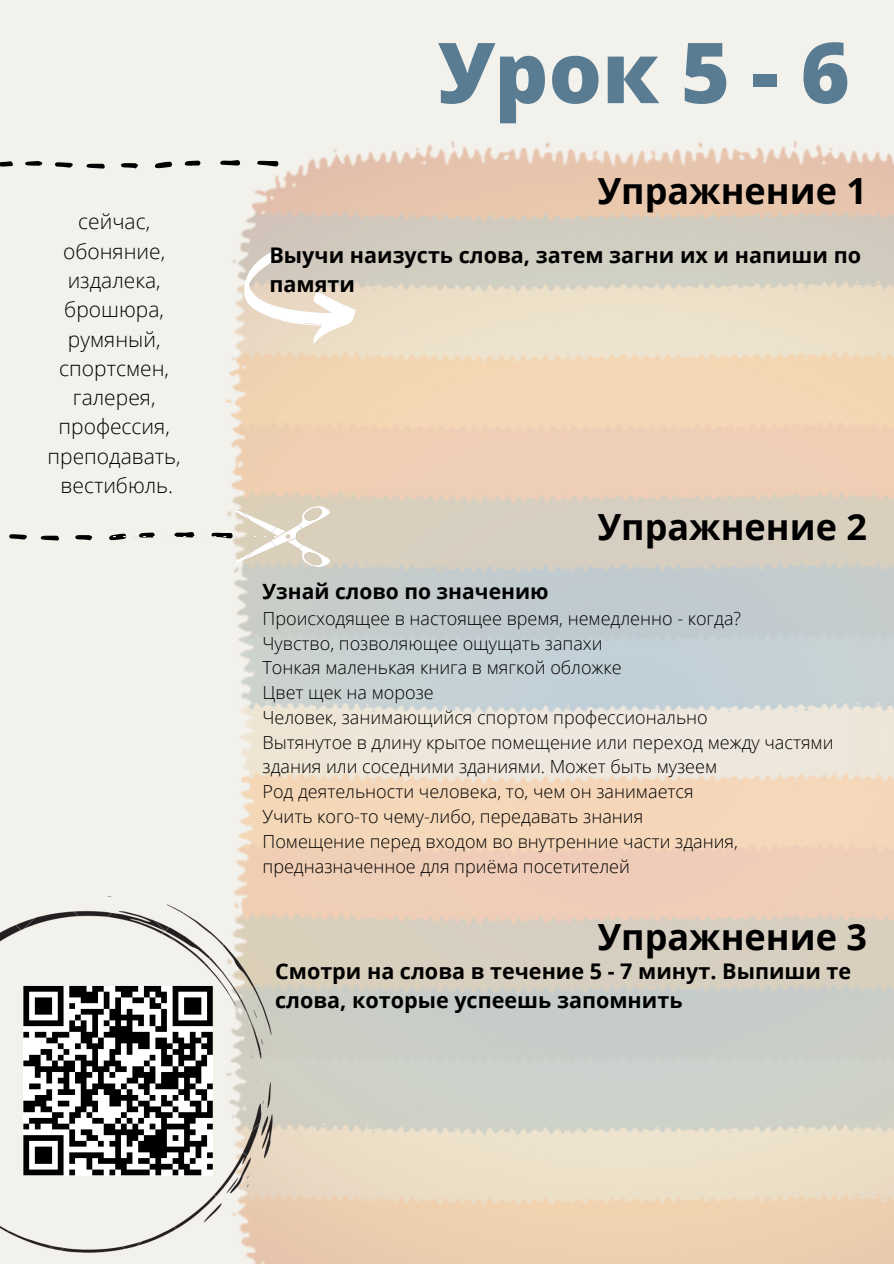
<style>
.page{position:relative;width:894px;height:1264px;background:#fff}
.page>*{position:absolute;margin:0;border:0;box-sizing:border-box;transform-origin:0 0}
.t1{font:800 84px "Open Sans";color:#597c92}
.t2{font:700 36px "Open Sans";color:#000}
.t3{font:700 21.6px/29.2px "Open Sans";color:#000}
.t4{font:300 21px "Open Sans";color:#000}
.t5{font:700 21px "Open Sans";color:#000}
.t6{font:300 18px/24.8px "Open Sans";color:#000}
</style>
<div class="page">
<div style="left:0;top:0;width:893px;height:1263px;background:#f2f1ec"></div>
<img style="left:226px;top:141px;width:667px;height:1122px">
<img style="left:0;top:896px;width:272px;height:356px">
<svg style="left:257px;top:161px;width:21px;height:5px"></svg>
<svg style="left:155px;top:162px;width:17px;height:6px"></svg>
<svg style="left:220px;top:160px;width:20px;height:5px"></svg>
<svg style="left:86px;top:164px;width:19px;height:5px"></svg>
<svg style="left:55px;top:162px;width:18px;height:6px"></svg>
<svg style="left:121px;top:163px;width:17px;height:5px"></svg>
<svg style="left:184px;top:161px;width:16px;height:5px"></svg>
<svg style="left:25px;top:161px;width:17px;height:5px"></svg>
<svg style="left:0;top:161px;width:13px;height:5px"></svg>
<svg style="left:109px;top:535px;width:4px;height:5px"></svg>
<svg style="left:41px;top:535px;width:18px;height:5px"></svg>
<svg style="left:9px;top:534px;width:18px;height:5px"></svg>
<svg style="left:75px;top:535px;width:17px;height:5px"></svg>
<img style="left:113px;top:505px;width:220px;height:62px">
<svg style="left:234px;top:242px;width:132px;height:110px;background:#e5dacd"></svg>
<svg style="left:23px;top:985px;width:190px;height:190px;background:#7c7c7c"></svg>
<p class="t4" style="left:78px;top:207px;width:73px">сейчас,</p>
<p class="t4" style="left:63px;top:236px;width:104px">обоняние,</p>
<p class="t4" style="left:68px;top:265px;width:94px">издалека,</p>
<p class="t4" style="left:64px;top:295px;width:101px">брошюра,</p>
<p class="t4" style="left:68px;top:324px;width:94px">румяный,</p>
<p class="t4" style="left:59px;top:353px;width:111px">спортсмен,</p>
<p class="t4" style="left:73px;top:383px;width:84px">галерея,</p>
<p class="t4" style="left:58px;top:412px;width:113px">профессия,</p>
<p class="t4" style="left:48px;top:441px;width:135px">преподавать,</p>
<p class="t4" style="left:61px;top:470px;width:114px">вестибюль.</p>
<p class="t1" style="left:437px;top:13px;width:414px">Урок 5 - 6</p>
<p class="t2" style="left:597px;top:166px;width:270px">Упражнение 1</p>
<p class="t3" style="left:269px;top:240px;width:593px">Выучи наизусть слова, затем загни их и напиши по памяти</p>
<p class="t2" style="left:597px;top:502px;width:270px">Упражнение 2</p>
<p class="t5" style="left:262px;top:576px;width:287px">Узнай слово по значению</p>
<p class="t6" style="left:262px;top:605px;width:480px">Происходящее в настоящее время, немедленно - когда?</p>
<p class="t6" style="left:262px;top:630px;width:341px">Чувство, позволяющее ощущать запахи</p>
<p class="t6" style="left:262px;top:655px;width:360px">Тонкая маленькая книга в мягкой обложке</p>
<p class="t6" style="left:262px;top:679px;width:173px">Цвет щек на морозе</p>
<p class="t6" style="left:262px;top:704px;width:446px">Человек, занимающийся спортом профессионально</p>
<p class="t6" style="left:262px;top:729px;width:572px">Вытянутое в длину крытое помещение или переход между частями</p>
<p class="t6" style="left:262px;top:754px;width:456px">здания или соседними зданиями. Может быть музеем</p>
<p class="t6" style="left:262px;top:779px;width:432px">Род деятельности человека, то, чем он занимается</p>
<p class="t6" style="left:262px;top:803px;width:382px">Учить кого-то чему-либо, передавать знания</p>
<p class="t6" style="left:262px;top:828px;width:477px">Помещение перед входом во внутренние части здания, предназначенное для приёма посетителей</p>
<p class="t2" style="left:597px;top:911px;width:270px">Упражнение 3</p>
<p class="t3" style="left:275px;top:956px;width:577px">Смотри на слова в течение 5 - 7 минут. Выпиши те слова, которые успеешь запомнить</p>
</div>
